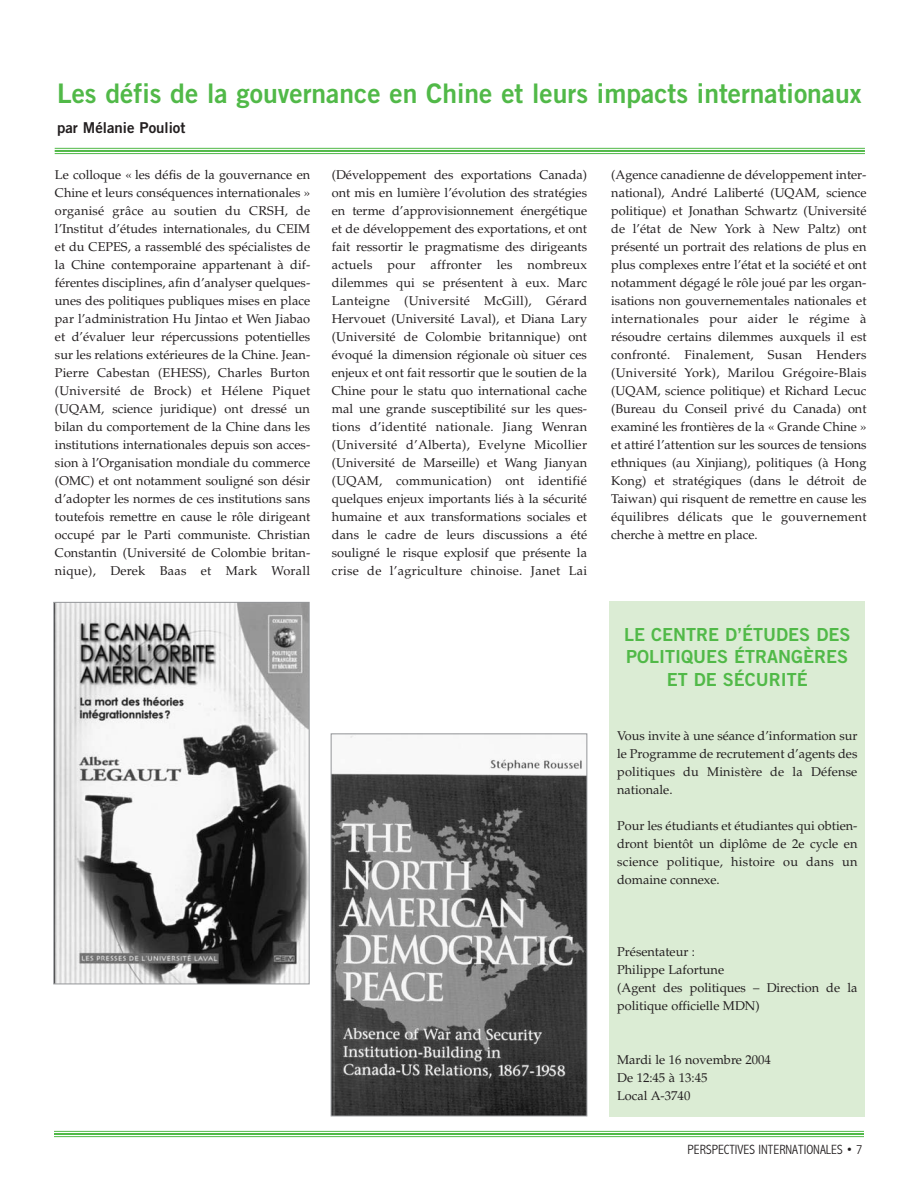
<style>
.page{position:relative;width:918px;height:1188px;background:#fff}
.page>*{position:absolute;margin:0;border:0;box-sizing:border-box;transform-origin:0 0}
.t1{font:27px "Trade Gothic Bold Two";color:#51b948}
.t2{font:18px/22.5px "Trade Gothic Bold Two";color:#51b948;text-align:center}
.t3{font:15px "Trade Gothic Bold Two";color:#231f20}
.t4{font:300 condensed 13.5px "Abadi";color:#231f20}
.t5{font:12.75px/18px "Palatino";color:#231f20;text-align:justify}
</style>
<div class="page">
<hr style="left:54px;top:1131px;width:810px;height:1px;background:#51b948">
<hr style="left:54px;top:1133px;width:810px;height:2px;background:#51b948">
<hr style="left:54px;top:1136px;width:810px;height:1px;background:#51b948">
<div style="left:610px;top:601px;width:255px;height:515px;background:#dbecd4"></div>
<hr style="left:55px;top:148px;width:810px;height:1px;background:#51b948">
<hr style="left:55px;top:150px;width:810px;height:2px;background:#51b948">
<hr style="left:55px;top:153px;width:810px;height:1px;background:#51b948">
<img style="left:55px;top:604px;width:253px;height:378px">
<div style="left:53px;top:602px;width:257px;height:382px;border:1px solid #939598"></div>
<img style="left:333px;top:735px;width:252px;height:379px">
<div style="left:331px;top:733px;width:256px;height:383px;border:1px solid #939598"></div>
<h1 class="t1" style="left:57px;top:83px;width:806px">Les défis de la gouvernance en Chine et leurs impacts internationaux</h1>
<p class="t3" style="left:57px;top:122px;width:130px">par Mélanie Pouliot</p>
<p class="t5" style="left:55px;top:167px;width:257px">Le colloque « les défis de la gouvernance en Chine et leurs conséquences internationales » organisé grâce au soutien du CRSH, de l’Institut d’études internationales, du CEIM et du CEPES, a rassemblé des spécialistes de la Chine contemporaine appartenant à dif&shy;férentes disciplines, afin d’analyser quelques&shy;unes des politiques publiques mises en place par l’administration Hu Jintao et Wen Jiabao et d’évaluer leur répercussions potentielles sur les relations extérieures de la Chine. Jean-Pierre Cabestan (EHESS), Charles Burton (Université de Brock) et Hélene Piquet (UQAM, science juridique) ont dressé un bilan du comportement de la Chine dans les institutions internationales depuis son acces&shy;sion à l’Organisation mondiale du commerce (OMC) et ont notamment souligné son désir d’adopter les normes de ces institutions sans toutefois remettre en cause le rôle dirigeant occupé par le Parti communiste. Christian Constantin (Université de Colombie britan&shy;nique), Derek Baas et Mark Worall</p>
<p class="t5" style="left:332px;top:167px;width:257px">(Développement des exportations Canada) ont mis en lumière l’évolution des stratégies en terme d’approvisionnement énergétique et de développement des exportations, et ont fait ressortir le pragmatisme des dirigeants actuels pour affronter les nombreux dilemmes qui se présentent à eux. Marc Lanteigne (Université McGill), Gérard Hervouet (Université Laval), et Diana Lary (Université de Colombie britannique) ont évoqué la dimension régionale où situer ces enjeux et ont fait ressortir que le soutien de la Chine pour le statu quo international cache mal une grande susceptibilité sur les ques&shy;tions d’identité nationale. Jiang Wenran (Université d’Alberta), Evelyne Micollier (Université de Marseille) et Wang Jianyan (UQAM, communication) ont identifié quelques enjeux importants liés à la sécurité humaine et aux transformations sociales et dans le cadre de leurs discussions a été souligné le risque explosif que présente la crise de l’agriculture chinoise. Janet Lai</p>
<p class="t5" style="left:611px;top:167px;width:257px">(Agence canadienne de développement inter&shy;national), André Laliberté (UQAM, science politique) et Jonathan Schwartz (Université de l’état de New York à New Paltz) ont présenté un portrait des relations de plus en plus complexes entre l’état et la société et ont notamment dégagé le rôle joué par les organ&shy;isations non gouvernementales nationales et internationales pour aider le régime à résoudre certains dilemmes auxquels il est confronté. Finalement, Susan Henders (Université York), Marilou Grégoire-Blais (UQAM, science politique) et Richard Lecuc (Bureau du Conseil privé du Canada) ont examiné les frontières de la « Grande Chine » et attiré l’attention sur les sources de tensions ethniques (au Xinjiang), politiques (à Hong Kong) et stratégiques (dans le détroit de Taiwan) qui risquent de remettre en cause les équilibres délicats que le gouvernement cherche à mettre en place.</p>
<h2 class="t2" style="left:624px;top:625px;width:228px">LE CENTRE D’ÉTUDES DES<br>POLITIQUES ÉTRANGÈRES<br>ET DE SÉCURITÉ</h2>
<p class="t5" style="left:617px;top:728px;width:242px">Vous invite à une séance d’information sur le Programme de recrutement d’agents des politiques du Ministère de la Défense nationale.</p>
<p class="t5" style="left:617px;top:818px;width:242px">Pour les étudiants et étudiantes qui obtien&shy;dront bientôt un diplôme de 2e cycle en science politique, histoire ou dans un domaine connexe.</p>
<p class="t5" style="left:617px;top:944px;width:242px;text-align:left">Présentateur :<br>Philippe Lafortune<br>(Agent des politiques – Direction de la politique officielle MDN)</p>
<p class="t5" style="left:617px;top:1052px;width:155px;text-align:left">Mardi le 16 novembre 2004<br>De 12:45 à 13:45<br>Local A-3740</p>
<p class="t4" style="left:688px;top:1141px;width:176px">PERSPECTIVES INTERNATIONALES • 7</p>
</div>
